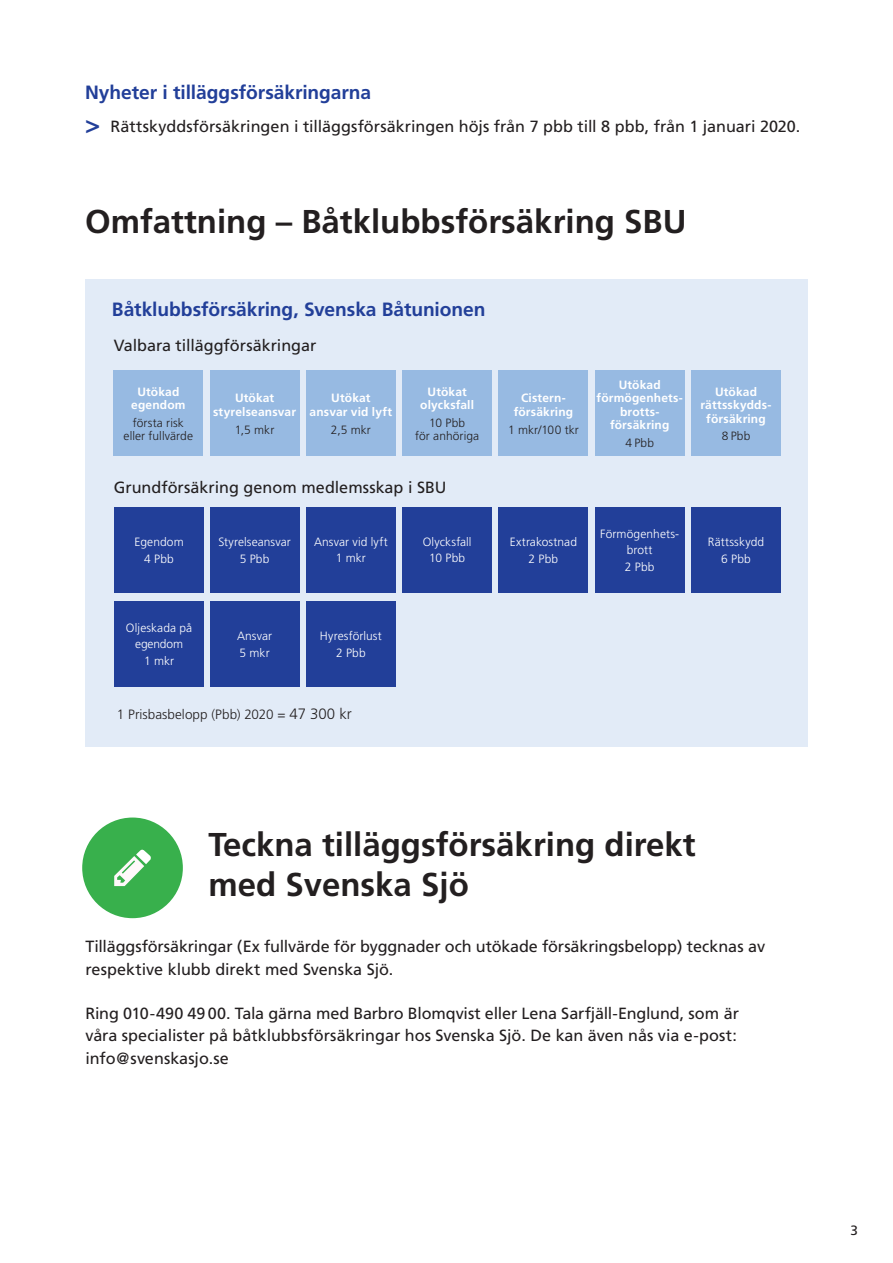
<style>
.page{position:relative;width:893px;height:1263px;background:#fff}
.page>*{position:absolute;margin:0;border:0;box-sizing:border-box;transform-origin:0 0}
.t1{font:700 33px/39.6px "Frutiger";color:#231f20}
.t2{font:700 25.2px "Frutiger";color:#223f99}
.t3{font:700 19.2px "Frutiger";letter-spacing:-.005em;color:#223f99}
.t4{font:16.2px/22.5px "Frutiger";letter-spacing:-.005em;color:#231f20}
.t5{font:300 13.5px "Frutiger";letter-spacing:.005em;color:#231f20}
.t6{font:13.5px "Frutiger";color:#231f20}
.t7{font:300 12px/16.5px "Frutiger";letter-spacing:.01em;color:#fff;text-align:center}
.t8{font:700 12px/13.5px "Frutiger";letter-spacing:.015em;color:#fff;text-align:center}
.t9{font:300 12px/13.5px "Frutiger";letter-spacing:.01em;color:#231f20;text-align:center}
.s1{font-size:15px}
</style>
<div class="page">
<div style="left:85px;top:280px;width:723px;height:467px;background:#e2ebf7"></div>
<div style="left:114px;top:371px;width:89px;height:85px;background:#97bae2"></div>
<div style="left:114px;top:507px;width:90px;height:85px;background:#223f99"></div>
<div style="left:595px;top:507px;width:89px;height:85px;background:#223f99"></div>
<div style="left:691px;top:507px;width:90px;height:85px;background:#223f99"></div>
<div style="left:402px;top:507px;width:90px;height:85px;background:#223f99"></div>
<div style="left:114px;top:601px;width:90px;height:85px;background:#223f99"></div>
<div style="left:210px;top:371px;width:89px;height:85px;background:#97bae2"></div>
<div style="left:306px;top:601px;width:90px;height:85px;background:#223f99"></div>
<div style="left:306px;top:371px;width:90px;height:85px;background:#97bae2"></div>
<div style="left:402px;top:371px;width:90px;height:85px;background:#97bae2"></div>
<div style="left:499px;top:507px;width:89px;height:85px;background:#223f99"></div>
<div style="left:499px;top:371px;width:89px;height:85px;background:#97bae2"></div>
<div style="left:595px;top:371px;width:89px;height:85px;background:#97bae2"></div>
<div style="left:691px;top:371px;width:90px;height:85px;background:#97bae2"></div>
<div style="left:210px;top:507px;width:89px;height:85px;background:#223f99"></div>
<div style="left:210px;top:601px;width:89px;height:85px;background:#223f99"></div>
<div style="left:306px;top:507px;width:90px;height:85px;background:#223f99"></div>
<div style="left:82px;top:817px;width:101px;height:101px;background:#38b04c;border-radius:50%"></div>
<svg style="left:114px;top:849px;width:37px;height:37px"></svg>
<p class="t3" style="left:85px;top:81px;width:288px">Nyheter i tilläggsförsäkringarna</p>
<p class="t4" style="left:111px;top:115px;width:691px">Rättskyddsförsäkringen i tilläggsförsäkringen höjs från 7 pbb till 8 pbb, från 1 januari 2020.</p>
<h2 class="t2" style="left:85px;top:109px;width:17px">&gt;</h2>
<h1 class="t1" style="left:85px;top:202px;width:603px">Omfattning – Båtklubbsförsäkring SBU</h1>
<p class="t3" style="left:112px;top:298px;width:375px">Båtklubbsförsäkring, Svenska Båtunionen</p>
<p class="t4" style="left:114px;top:334px;width:204px">Valbara tilläggförsäkringar</p>
<p class="t8" style="left:131px;top:385px;width:56px">Utökad egendom</p>
<p class="t9" style="left:124px;top:416px;width:71px">första risk eller fullvärde</p>
<p class="t8" style="left:213px;top:391px;width:84px">Utökat styrelseansvar</p>
<p class="t9" style="left:235px;top:423px;width:41px">1,5 mkr</p>
<p class="t8" style="left:310px;top:391px;width:84px">Utökat<br>ansvar vid lyft</p>
<p class="t9" style="left:331px;top:423px;width:41px">2,5 mkr</p>
<p class="t8" style="left:420px;top:385px;width:55px">Utökat olycksfall</p>
<p class="t9" style="left:415px;top:416px;width:65px">10 Pbb<br>för anhöriga</p>
<p class="t4" style="left:114px;top:476px;width:334px">Grundförsäkring genom medlemsskap i SBU</p>
<p class="t8" style="left:514px;top:391px;width:61px">Cistern&shy;försäkring</p>
<p class="t9" style="left:508px;top:423px;width:72px">1 mkr/100 tkr</p>
<p class="t8" style="left:597px;top:378px;width:88px">Utökad förmögenhets&shy;brotts&shy;försäkring</p>
<p class="t9" style="left:625px;top:436px;width:30px">4 Pbb</p>
<p class="t8" style="left:701px;top:385px;width:72px">Utökad rättsskydds&shy;försäkring</p>
<p class="t9" style="left:722px;top:429px;width:30px">8 Pbb</p>
<p class="t7" style="left:134px;top:534px;width:51px">Egendom<br>4 Pbb</p>
<p class="t7" style="left:600px;top:525px;width:81px">Förmögenhets&shy;brott<br>2 Pbb</p>
<p class="t7" style="left:708px;top:534px;width:58px">Rättsskydd<br>6 Pbb</p>
<p class="t7" style="left:314px;top:533px;width:75px">Ansvar vid lyft<br>1 mkr</p>
<p class="t7" style="left:423px;top:533px;width:50px">Olycksfall<br>10 Pbb</p>
<p class="t7" style="left:218px;top:534px;width:74px">Styrelseansvar<br>5 Pbb</p>
<p class="t7" style="left:510px;top:534px;width:69px">Extrakostnad<br>2 Pbb</p>
<p class="t7" style="left:126px;top:619px;width:68px">Oljeskada på egendom<br>1 mkr</p>
<p class="t7" style="left:237px;top:628px;width:37px;text-align:left">Ansvar<br>5 mkr</p>
<p class="t7" style="left:320px;top:628px;width:63px">Hyresförlust<br>2 Pbb</p>
<p class="t5" style="left:117px;top:706px;width:237px">1 Prisbasbelopp (Pbb) 2020 = <span class="s1">47 300 kr</span></p>
<h1 class="t1" style="left:208px;top:825px;width:489px">Teckna tilläggsförsäkring direkt med Svenska Sjö</h1>
<p class="t4" style="left:85px;top:935px;width:681px">Tilläggsförsäkringar (Ex fullvärde för byggnader och utökade försäkringsbelopp) tecknas av respektive klubb direkt med Svenska Sjö.</p>
<p class="t4" style="left:85px;top:1002px;width:655px">Ring 010-490 49 00. Tala gärna med Barbro Blomqvist eller Lena Sarfjäll-Englund, som är våra specialister på båtklubbsförsäkringar hos Svenska Sjö. De kan även nås via e-post: info@svenskasjo.se</p>
<p class="t6" style="left:850px;top:1222px;width:9px">3</p>
</div>
